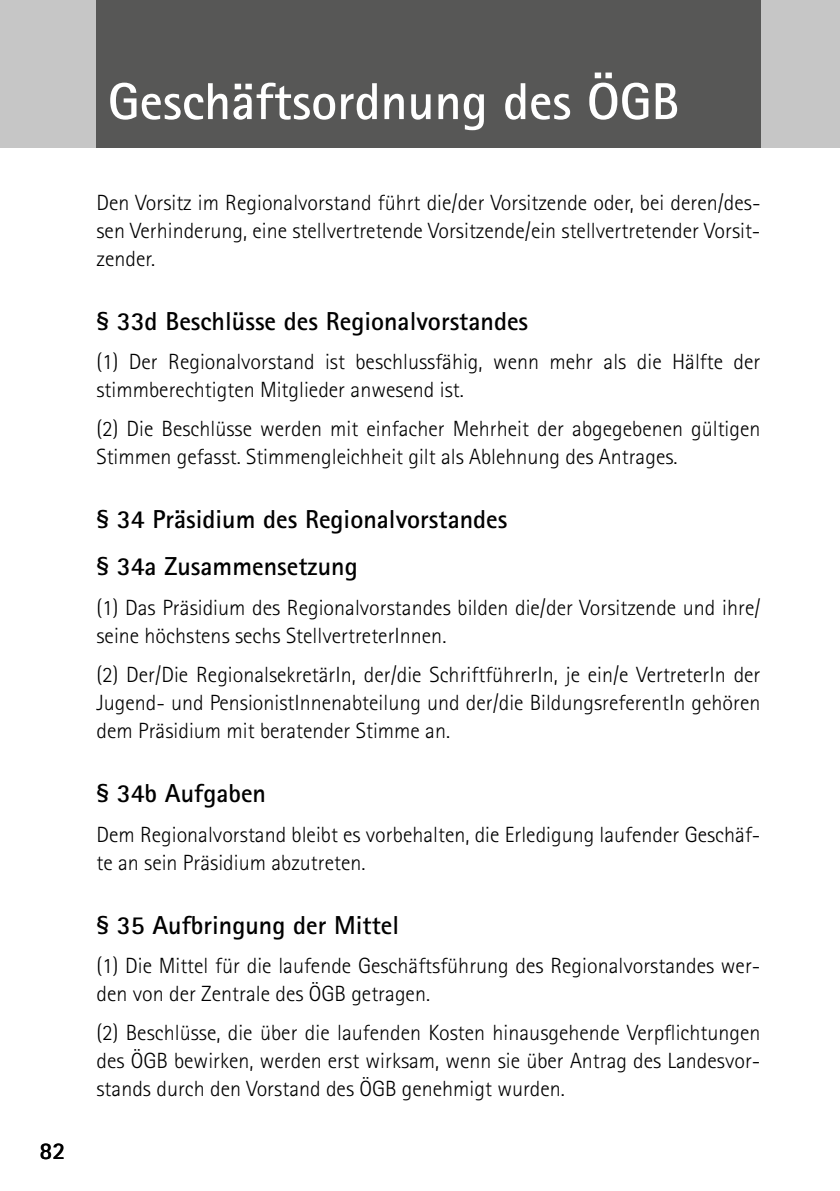
<style>
.page{position:relative;width:840px;height:1191px;background:#fff}
.page>*{position:absolute;margin:0;border:0;box-sizing:border-box;transform-origin:0 0}
.t1{font:700 52px "Rotis Sans Serif";color:#fff}
.t2{font:700 26px/47px "Rotis Sans Serif";color:#000}
.t3{font:700 24px "Rotis Sans Serif";color:#000}
.t4{font:300 22px/28px "Rotis Sans Serif";color:#000}
</style>
<div class="page">
<div style="left:0;top:0;width:839px;height:147px;background:#c6c6c6"></div>
<div style="left:96px;top:0;width:664px;height:147px;background:#575756"></div>
<p class="t3" style="left:40px;top:1135px;width:27px">82</p>
<h1 class="t1" style="left:108px;top:69px;width:573px">Geschäftsordnung des ÖGB</h1>
<p class="t4" style="left:96px;top:188px;width:665px;text-align:justify">Den Vorsitz im Regionalvorstand führt die/der Vorsitzende oder, bei deren/des&shy;sen Verhinderung, eine stellvertretende Vorsitzende/ein stellvertretender Vorsit&shy;zender.</p>
<p class="t2" style="left:96px;top:297px;width:433px">§ 33d Beschlüsse des Regionalvorstandes</p>
<p class="t4" style="left:96px;top:347px;width:665px">(1) Der Regionalvorstand ist beschlussfähig, wenn mehr als die Hälfte der stimmberechtigten Mitglieder anwesend ist.</p>
<p class="t4" style="left:96px;top:415px;width:665px">(2) Die Beschlüsse werden mit einfacher Mehrheit der abgegebenen gültigen<br>Stimmen gefasst. Stimmengleichheit gilt als Ablehnung des Antrages.</p>
<p class="t2" style="left:96px;top:495px;width:412px">§ 34 Präsidium des Regionalvorstandes § 34a Zusammensetzung</p>
<p class="t4" style="left:96px;top:593px;width:665px">(1) Das Präsidium des Regionalvorstandes bilden die/der Vorsitzende und ihre/ seine höchstens sechs StellvertreterInnen.</p>
<p class="t4" style="left:96px;top:661px;width:665px;text-align:justify">(2) Der/Die RegionalsekretärIn, der/die SchriftführerIn, je ein/e VertreterIn der Jugend- und PensionistInnenabteilung und der/die BildungsreferentIn gehören dem Präsidium mit beratender Stimme an.</p>
<p class="t2" style="left:96px;top:769px;width:171px">§ 34b Aufgaben</p>
<p class="t4" style="left:96px;top:820px;width:665px">Dem Regionalvorstand bleibt es vorbehalten, die Erledigung laufender Geschäf&shy;te an sein Präsidium abzutreten.</p>
<p class="t2" style="left:96px;top:901px;width:304px">§ 35 Aufbringung der Mittel</p>
<p class="t4" style="left:96px;top:951px;width:665px">(1) Die Mittel für die laufende Geschäftsführung des Regionalvorstandes wer&shy;den von der Zentrale des ÖGB getragen.</p>
<p class="t4" style="left:96px;top:1019px;width:665px;text-align:justify">(2) Beschlüsse, die über die laufenden Kosten hinausgehende Verpflichtungen des ÖGB bewirken, werden erst wirksam, wenn sie über Antrag des Landesvor&shy;stands durch den Vorstand des ÖGB genehmigt wurden.</p>
</div>
